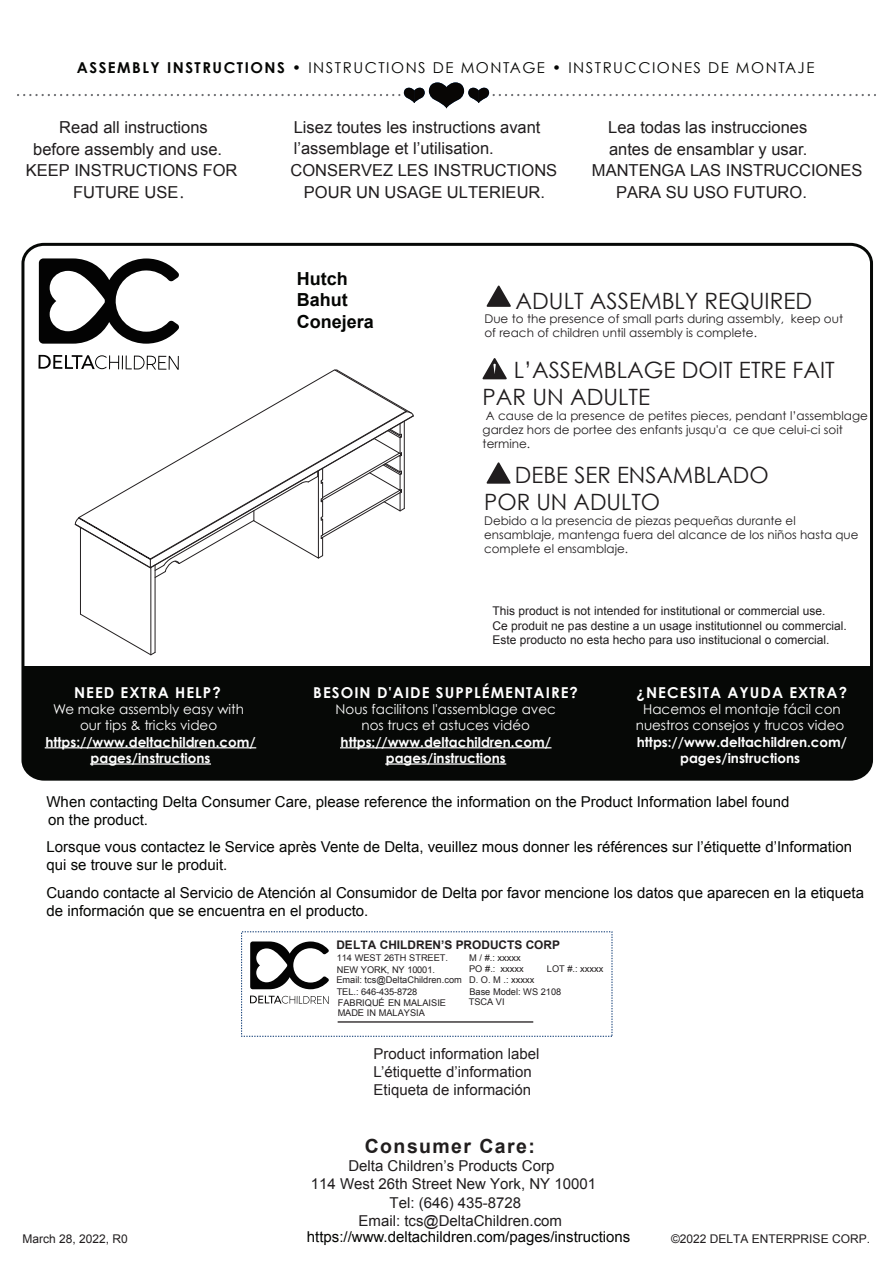
<style>
.page{position:relative;width:893px;height:1263px;background:#fff}
.page>*{position:absolute;margin:0;border:0;box-sizing:border-box;transform-origin:0 0}
.t1{font:22.5px/27px "Century Gothic";color:#201d1e}
.t2{font:700 19.5px "Arial";letter-spacing:.07em;color:#211e1e}
.t3{font:700 18px/21.6px "Arial";color:#040503}
.t4{font:16.5px/21.6px "Arial";color:#201d1e;text-align:center}
.t5{font:15px/18px "Arial";color:#040503}
.t6{font:15px/18px "Arial";color:#201d1e}
.t7{font:15px/18px "Arial";color:#231f20}
.t8{font:15px "Century Gothic";letter-spacing:.1em;color:#050604}
.t9{font:700 15px "Century Gothic";letter-spacing:.07em;color:#fff}
.t10{font:13.5px/16.2px "Century Gothic";color:#fff;text-align:center}
.t11{font:700 13.5px/16.2px "Century Gothic";color:#fff;text-align:center}
.t12{font:12px/14.4px "Century Gothic";color:#201d1e}
.t13{font:12px/14.4px "Arial";color:#201d1e}
.t14{font:700 11.85px "Arial";color:#231f20}
.t15{font:9.3px/11.6px "Arial";color:#231f20}
.s1{font-weight:700}
.s2{font-family:"Century Gothic"}
</style>
<div class="page">
<svg style="left:21px;top:242px;width:852px;height:539px"></svg>
<svg style="left:487px;top:286px;width:24px;height:21px"></svg>
<svg style="left:483px;top:358px;width:24px;height:21px"></svg>
<svg style="left:487px;top:462px;width:23px;height:22px"></svg>
<svg style="left:18px;top:82px;width:857px;height:26px"></svg>
<hr style="left:338px;top:1021px;width:195px;height:1px;background:#231f20">
<div style="left:23px;top:667px;width:848px;height:112px;background:#060806;border-radius:22px"></div>
<div style="left:23px;top:667px;width:848px;height:61px;background:#060806"></div>
<hr style="left:45px;top:747px;width:211px;height:1px;background:#fff">
<hr style="left:91px;top:763px;width:119px;height:2px;background:#fff">
<hr style="left:341px;top:747px;width:210px;height:1px;background:#fff">
<hr style="left:386px;top:763px;width:120px;height:2px;background:#fff">
<svg style="left:39px;top:258px;width:140px;height:86px"></svg>
<svg style="left:250px;top:995px;width:79px;height:9px"></svg>
<svg style="left:250px;top:941px;width:79px;height:48px"></svg>
<hr style="left:155px;top:565px;width:1px;height:87px;background:#231f20">
<svg style="left:80px;top:614px;width:76px;height:41px"></svg>
<hr style="left:151px;top:568px;width:1px;height:87px;background:#231f20">
<hr style="left:80px;top:527px;width:1px;height:87px;background:#231f20">
<svg style="left:39px;top:355px;width:375px;height:223px"></svg>
<p class="t8" style="left:77px;top:57px;width:739px"><span class="s1">ASSEMBLY INSTRUCTIONS •</span> INSTRUCTIONS DE MONTAGE • INSTRUCCIONES DE MONTAJE</p>
<p class="t4" style="left:26px;top:117px;width:213px">Read all instructions<br>before assembly and use.<br>KEEP INSTRUCTIONS FOR<br>FUTURE USE<span class="s2">.</span></p>
<p class="t4" style="left:294px;top:117px;width:248px">Lisez toutes les instructions avant</p>
<p class="t4" style="left:294px;top:138px;width:201px">l’assemblage et l’utilisation.</p>
<p class="t4" style="left:290px;top:160px;width:268px">CONSERVEZ LES INSTRUCTIONS</p>
<p class="t4" style="left:304px;top:181px;width:243px">POUR UN USAGE ULTERIEUR.</p>
<p class="t4" style="left:608px;top:117px;width:201px">Lea todas las instrucciones</p>
<p class="t4" style="left:609px;top:138px;width:200px">antes de ensamblar y usar.</p>
<p class="t4" style="left:592px;top:160px;width:272px">MANTENGA LAS INSTRUCCIONES</p>
<p class="t4" style="left:616px;top:181px;width:192px">PARA SU USO FUTURO.</p>
<p class="t9" style="left:74px;top:681px;width:148px">NEED EXTRA HELP?</p>
<p class="t10" style="left:53px;top:701px;width:192px">We make assembly easy with our tips &amp; tricks video</p>
<p class="t11" style="left:45px;top:733px;width:212px">https://www.deltachildren.com/ pages/instructions</p>
<p class="t3" style="left:297px;top:268px;width:79px">Hutch<br>Bahut<br>Conejera</p>
<h1 class="t1" style="left:516px;top:287px;width:298px">ADULT ASSEMBLY REQUIRED</h1>
<p class="t12" style="left:484px;top:311px;width:360px">Due to the presence of small parts during assembly, keep out of reach of children until assembly is complete.</p>
<h1 class="t1" style="left:483px;top:356px;width:354px;text-indent:31px">L’ASSEMBLAGE DOIT ETRE FAIT<br>PAR UN ADULTE</h1>
<p class="t12" style="left:483px;top:408px;width:387px">A cause de la presence de petites pieces, pendant l’assemblage gardez hors de portee des enfants jusqu'a ce que celui-ci soit termine.</p>
<h1 class="t1" style="left:484px;top:461px;width:286px;text-indent:31px">DEBE SER ENSAMBLADO<br>POR UN ADULTO</h1>
<p class="t12" style="left:484px;top:513px;width:376px">Debido a la presencia de piezas pequeñas durante el ensamblaje, mantenga fuera del alcance de los niños hasta que complete el ensamblaje.</p>
<p class="t13" style="left:493px;top:604px;width:356px">This product is not intended for institutional or commercial use.<br>Ce produit ne pas destine a un usage institutionnel ou commercial.<br>Este producto no esta hecho para uso institucional o comercial.</p>
<p class="t9" style="left:313px;top:681px;width:266px">BESOIN D'AIDE SUPPLÉMENTAIRE?</p>
<p class="t10" style="left:336px;top:701px;width:222px">Nous facilitons l'assemblage avec nos trucs et astuces vidéo</p>
<p class="t11" style="left:341px;top:733px;width:212px">https://www.deltachildren.com/ pages/instructions</p>
<p class="t9" style="left:637px;top:681px;width:212px">¿NECESITA AYUDA EXTRA?</p>
<p class="t10" style="left:636px;top:701px;width:210px">Hacemos el montaje fácil con nuestros consejos y trucos video</p>
<p class="t11" style="left:637px;top:733px;width:212px">https://www.deltachildren.com/ pages/instructions</p>
<p class="t5" style="left:46px;top:793px;width:744px">When contacting Delta Consumer Care, please reference the information on the Product Information label found on the product.</p>
<p class="t5" style="left:46px;top:838px;width:807px">Lorsque vous contactez le Service après Vente de Delta, veuillez mous donner les références sur l’étiquette d’Information qui se trouve sur le produit.</p>
<p class="t5" style="left:46px;top:884px;width:819px">Cuando contacte al Servicio de Atención al Consumidor de Delta por favor mencione los datos que aparecen en la etiqueta de información que se encuentra en el producto.</p>
<p class="t14" style="left:336px;top:937px;width:225px">DELTA CHILDREN’S PRODUCTS CORP</p>
<p class="t15" style="left:337px;top:952px;width:113px">114 WEST 26TH STREET.<br>NEW YORK, NY 10001.</p>
<p class="t15" style="left:469px;top:952px;width:53px">M / #.: xxxxx</p>
<p class="t15" style="left:337px;top:986px;width:82px">TEL.: 646-435-8728</p>
<p class="t15" style="left:469px;top:963px;width:56px">PO #.: xxxxx</p>
<p class="t15" style="left:547px;top:963px;width:58px">LOT #.: xxxxx</p>
<p class="t15" style="left:469px;top:974px;width:67px">D. O. M .: xxxxx</p>
<p class="t15" style="left:469px;top:996px;width:37px">TSCA VI</p>
<p class="t15" style="left:336px;top:974px;width:127px">Email: tcs@DeltaChildren.com</p>
<p class="t15" style="left:469px;top:985px;width:93px">Base Model: WS 2108</p>
<p class="t15" style="left:338px;top:997px;width:110px;line-height:10.5px">FABRIQUÉ EN MALAISIE<br>MADE IN MALAYSIA</p>
<p class="t7" style="left:374px;top:1045px;width:167px">Product information label<br>L’étiquette d’information<br>Etiqueta de información</p>
<h2 class="t2" style="left:365px;top:1133px;width:172px">Consumer Care:</h2>
<p class="t6" style="left:348px;top:1157px;width:207px">Delta Children’s Products Corp</p>
<p class="t6" style="left:358px;top:1194px;width:205px;text-indent:31px">Tel: (646) 435-8728<br>Email: tcs@DeltaChildren.com</p>
<p class="t6" style="left:311px;top:1174px;width:287px">114 West 26th Street New York, NY 10001</p>
<p class="t5" style="left:307px;top:1228px;width:325px">https://www.deltachildren.com/pages/instructions</p>
<p class="t13" style="left:23px;top:1232px;width:107px">March 28, 2022, R0</p>
<p class="t13" style="left:671px;top:1231px;width:200px">©2022 DELTA ENTERPRISE CORP.</p>
</div>
